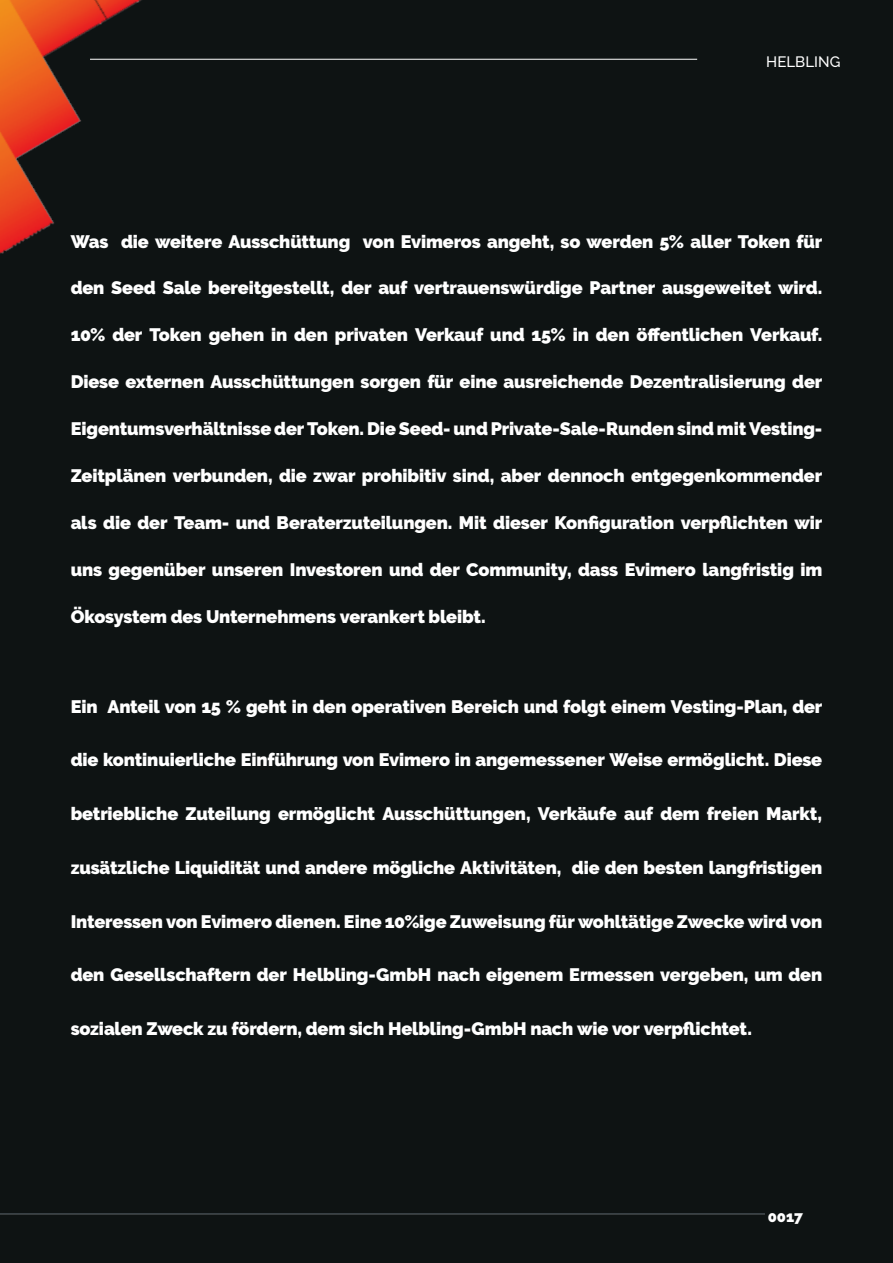
<style>
.page{position:relative;width:893px;height:1263px;background:#0e1313}
.page>*{position:absolute;margin:0;border:0;box-sizing:border-box;transform-origin:0 0}
.Headline_29_30_Left{font:900 18px "Raleway";letter-spacing:-.01em;color:#fff}
.t1{font:500 15px "Raleway";letter-spacing:.005em;color:#fff}
.t2{font:900 15px "Raleway";color:#fff}
</style>
<div class="page">
<hr style="left:90px;top:59px;width:607px;height:1px;background:#fff">
<hr style="left:0;top:1213px;width:765px;height:1px;background:#101a21">
<img style="left:0;top:0;width:336px;height:254px">
<p class="t1" style="left:766px;top:53px;width:76px">HELBLING</p>
<p class="Headline_29_30_Left" style="left:71px;top:231px;width:753px">Was die weitere Ausschüttung von Evimeros angeht, so werden 5% aller Token für</p>
<p class="Headline_29_30_Left" style="left:71px;top:278px;width:753px">den Seed Sale bereitgestellt, der auf vertrauenswürdige Partner ausgeweitet wird.</p>
<p class="Headline_29_30_Left" style="left:71px;top:324px;width:753px">10% der Token gehen in den privaten Verkauf und 15% in den öffentlichen Verkauf.</p>
<p class="Headline_29_30_Left" style="left:71px;top:371px;width:753px">Diese externen Ausschüttungen sorgen für eine ausreichende Dezentralisierung der</p>
<p class="Headline_29_30_Left" style="left:71px;top:418px;width:753px">Eigentumsverhältnisse der Token. Die Seed- und Private-Sale-Runden sind mit Vesting-</p>
<p class="Headline_29_30_Left" style="left:71px;top:465px;width:753px">Zeitplänen verbunden, die zwar prohibitiv sind, aber dennoch entgegenkommender</p>
<p class="Headline_29_30_Left" style="left:71px;top:512px;width:753px">als die der Team- und Beraterzuteilungen. Mit dieser Konfiguration verpflichten wir</p>
<p class="Headline_29_30_Left" style="left:71px;top:559px;width:753px">uns gegenüber unseren Investoren und der Community, dass Evimero langfristig im</p>
<p class="Headline_29_30_Left" style="left:71px;top:606px;width:417px">Ökosystem des Unternehmens verankert bleibt.</p>
<p class="Headline_29_30_Left" style="left:71px;top:696px;width:753px">Ein Anteil von 15 % geht in den operativen Bereich und folgt einem Vesting-Plan, der</p>
<p class="Headline_29_30_Left" style="left:71px;top:749px;width:753px">die kontinuierliche Einführung von Evimero in angemessener Weise ermöglicht. Diese</p>
<p class="Headline_29_30_Left" style="left:71px;top:803px;width:753px">betriebliche Zuteilung ermöglicht Ausschüttungen, Verkäufe auf dem freien Markt,</p>
<p class="Headline_29_30_Left" style="left:71px;top:857px;width:753px">zusätzliche Liquidität und andere mögliche Aktivitäten, die den besten langfristigen</p>
<p class="Headline_29_30_Left" style="left:71px;top:911px;width:753px">Interessen von Evimero dienen. Eine 10%ige Zuweisung für wohltätige Zwecke wird von</p>
<p class="Headline_29_30_Left" style="left:71px;top:964px;width:753px">den Gesellschaftern der Helbling-GmbH nach eigenem Ermessen vergeben, um den</p>
<p class="Headline_29_30_Left" style="left:71px;top:1018px;width:683px">sozialen Zweck zu fördern, dem sich Helbling-GmbH nach wie vor verpflichtet.</p>
<p class="t2" style="left:768px;top:1208px;width:37px">0017</p>
</div>
